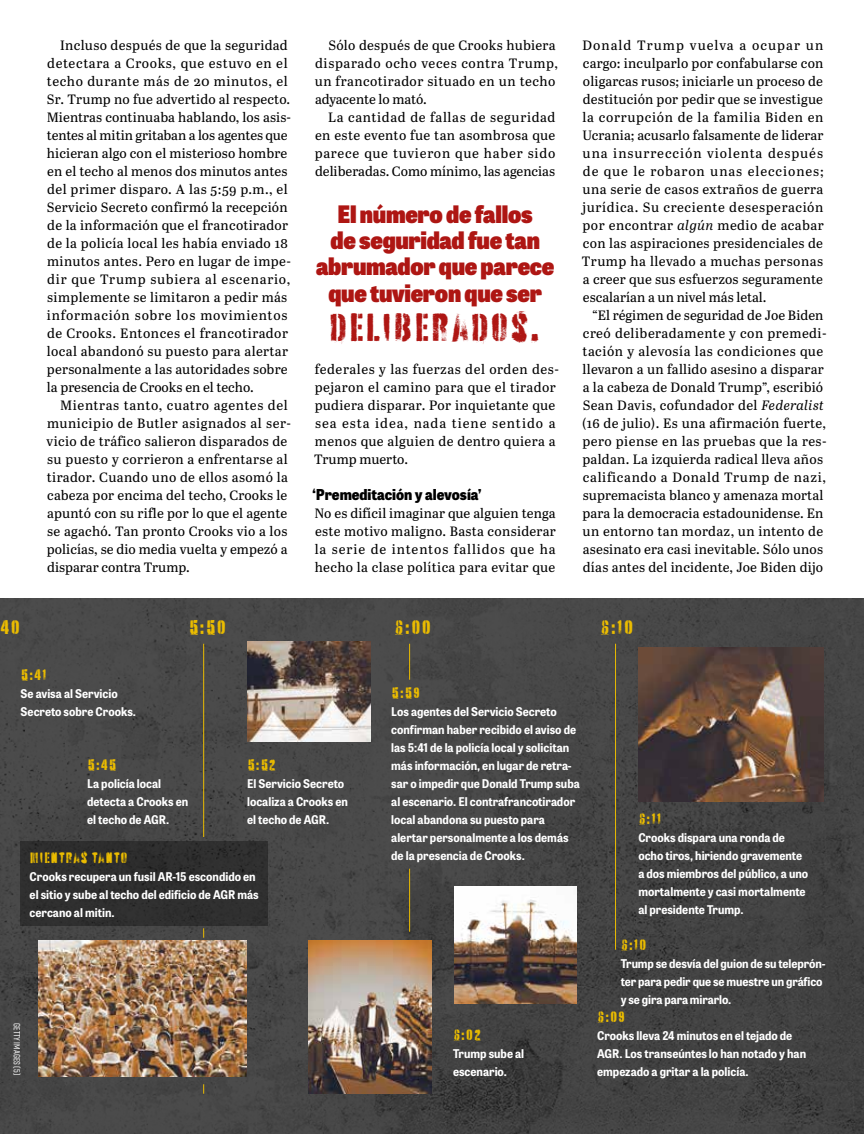
<style>
.page{position:relative;width:864px;height:1134px;background:#fff}
.page>*{position:absolute;margin:0;border:0;box-sizing:border-box;transform-origin:0 0}
.t1{font:39px "Battery Park";color:#ae1613}
.t2{font:800 24px/26.2px "Tablet Gothic Narrow";letter-spacing:-.01em;color:#ae1613;text-align:center}
.t3{font:19.5px "Battery Park";color:#ebbc00}
.t4{font:15px "Battery Park";color:#ebbc00}
.t5{font:800 15px "Tablet Gothic Narrow";color:#000}
.t6{font:13.5px/18px "Abril Text";letter-spacing:.015em;color:#000}
.t7{font:700 12px/18px "Tablet Gothic Narrow";color:#fff}
.t8{font:500 9px "Rift Soft";letter-spacing:.01em;color:#fff}
.s1{font-style:italic}
</style>
<div class="page">
<div style="left:0;top:598px;width:864px;height:536px;background:#464646"></div>
<hr style="left:203px;top:644px;width:1px;height:193px;background:#ebbc00">
<hr style="left:409px;top:644px;width:1px;height:36px;background:#ebbc00">
<hr style="left:409px;top:869px;width:1px;height:63px;background:#ebbc00">
<hr style="left:615px;top:644px;width:1px;height:306px;background:#ebbc00">
<img style="left:247px;top:642px;width:124px;height:99px">
<img style="left:454px;top:886px;width:123px;height:118px">
<img style="left:39px;top:941px;width:207px;height:135px">
<img style="left:309px;top:941px;width:122px;height:152px">
<img style="left:638px;top:648px;width:186px;height:153px">
<div style="left:21px;top:842px;width:247px;height:84px;background:#2e2e2e"></div>
<p class="t6" style="left:47px;top:35px;width:246px;text-indent:14px">Incluso después de que la seguridad detectara a Crooks, que estuvo en el techo durante más de 20 minutos, el Sr. Trump no fue advertido al respecto.<br>Mientras continuaba hablando, los asis&shy;tentes al mitin gritaban a los agentes que hicieran algo con el misterioso hombre en el techo al menos dos minutos antes del primer disparo. A las 5:59 p.m., el Servicio Secreto confirmó la recepción de la información que el francotirador de la policía local les había enviado 18 minutos antes. Pero en lugar de impe&shy;dir que Trump subiera al escenario, simplemente se limitaron a pedir más información sobre los movimientos de Crooks. Entonces el francotirador local abandonó su puesto para alertar personalmente a las autoridades sobre la presencia de Crooks en el techo.</p>
<p class="t6" style="left:47px;top:395px;width:246px;text-indent:14px">Mientras tanto, cuatro agentes del municipio de Butler asignados al ser&shy;vicio de tráfico salieron disparados de su puesto y corrieron a enfrentarse al tirador. Cuando uno de ellos asomó la cabeza por encima del techo, Crooks le apuntó con su rifle por lo que el agente se agachó. Tan pronto Crooks vio a los policías, se dio media vuelta y empezó a disparar contra Trump.</p>
<p class="t6" style="left:315px;top:35px;width:245px;text-indent:14px">Sólo después de que Crooks hubiera disparado ocho veces contra Trump, un francotirador situado en un techo adyacente lo mató.</p>
<p class="t6" style="left:315px;top:107px;width:242px;text-align:justify;text-indent:13px">La cantidad de fallas de seguridad en este evento fue tan asombrosa que parece que tuvieron que haber sido deliberadas. Como mínimo, las agencias</p>
<h2 class="t2" style="left:316px;top:200px;width:240px">El número de fallos<br>de seguridad fue tan abrumador que parece que tuvieron que ser</h2>
<h1 class="t1" style="left:328px;top:302px;width:216px">DELIBERADOS.</h1>
<p class="t6" style="left:314px;top:359px;width:246px">federales y las fuerzas del orden des&shy;pejaron el camino para que el tirador pudiera disparar. Por inquietante que sea esta idea, nada tiene sentido a menos que alguien de dentro quiera a<br>Trump muerto.</p>
<p class="t5" style="left:313px;top:483px;width:170px">‘Premeditación y alevosía’</p>
<p class="t6" style="left:315px;top:503px;width:243px;text-align:justify">No es difícil imaginar que alguien tenga este motivo maligno. Basta considerar la serie de intentos fallidos que ha hecho la clase política para evitar que</p>
<p class="t6" style="left:582px;top:35px;width:243px;text-align:justify">Donald Trump vuelva a ocupar un cargo: inculparlo por confabularse con oligarcas rusos; iniciarle un proceso de destitución por pedir que se investigue la corrupción de la familia Biden en Ucrania; acusarlo falsamente de liderar una insurrección violenta después de que le robaron unas elecciones; una serie de casos extraños de guerra jurídica. Su creciente desesperación por encontrar <span class="s1">algún</span> medio de acabar con las aspiraciones presidenciales de Trump ha llevado a muchas personas a creer que sus esfuerzos seguramente escalarían a un nivel más letal.</p>
<p class="t6" style="left:582px;top:305px;width:246px;text-align:center">“El régimen de seguridad de Joe Biden creó deliberadamente y con premedi&shy;tación y alevosía las condiciones que llevaron a un fallido asesino a disparar a la cabeza de Donald Trump”, escribió Sean Davis, cofundador del <span class="s1">Federalist </span>(16 de julio). Es una afirmación fuerte, pero piense en las pruebas que la res&shy;paldan. La izquierda radical lleva años calificando a Donald Trump de nazi, supremacista blanco y amenaza mortal para la democracia estadounidense. En un entorno tan mordaz, un intento de asesinato era casi inevitable. Sólo unos días antes del incidente, Joe Biden dijo</p>
<h3 class="t3" style="left:0;top:615px;width:22px">40</h3>
<h3 class="t3" style="left:188px;top:615px;width:40px">5:50</h3>
<h3 class="t3" style="left:394px;top:615px;width:39px">6:00</h3>
<h3 class="t3" style="left:600px;top:615px;width:35px">6:10</h3>
<p class="t4" style="left:21px;top:665px;width:28px">5:41</p>
<p class="t7" style="left:21px;top:684px;width:117px">Se avisa al Servicio<br>Secreto sobre Crooks.</p>
<p class="t4" style="left:87px;top:755px;width:31px">5:45</p>
<p class="t7" style="left:87px;top:774px;width:103px">La policía local detecta a Crooks en el techo de AGR.</p>
<p class="t4" style="left:247px;top:755px;width:30px">5:52</p>
<p class="t7" style="left:247px;top:774px;width:102px">El Servicio Secreto localiza a Crooks en el techo de AGR.</p>
<p class="t4" style="left:30px;top:848px;width:100px">MIENTRAS TANTO</p>
<p class="t7" style="left:30px;top:867px;width:231px">Crooks recupera un fusil AR-15 escondido en el sitio y sube al techo del edificio de AGR más cercano al mitin.</p>
<p class="t8" style="left:24px;top:1023px;width:53px;rotate:90deg">GETTY IMAGES (5)</p>
<p class="t4" style="left:391px;top:683px;width:31px">5:59</p>
<p class="t7" style="left:391px;top:702px;width:190px">Los agentes del Servicio Secreto confirman haber recibido el aviso de las 5:41 de la policía local y solicitan más información, en lugar de retra&shy;sar o impedir que Donald Trump suba al escenario. El contrafrancotirador local abandona su puesto para alertar personalmente a los demás de la presencia de Crooks.</p>
<p class="t4" style="left:453px;top:1025px;width:30px">6:02</p>
<p class="t7" style="left:453px;top:1044px;width:73px">Trump sube al escenario.</p>
<p class="t4" style="left:638px;top:809px;width:25px">6:11</p>
<p class="t7" style="left:638px;top:828px;width:171px">Crooks dispara una ronda de ocho tiros, hiriendo gravemente a dos miembros del público, a uno mortalmente y casi mortalmente al presidente Trump.</p>
<p class="t4" style="left:621px;top:935px;width:28px">6:10</p>
<p class="t7" style="left:621px;top:954px;width:206px">Trump se desvía del guion de su teleprón&shy;ter para pedir que se muestre un gráfico y se gira para mirarlo.</p>
<p class="t4" style="left:597px;top:1007px;width:30px">6:09</p>
<p class="t7" style="left:597px;top:1026px;width:210px">Crooks lleva 24 minutos en el tejado de<br>AGR. Los transeúntes lo han notado y han empezado a gritar a la policía.</p>
</div>
